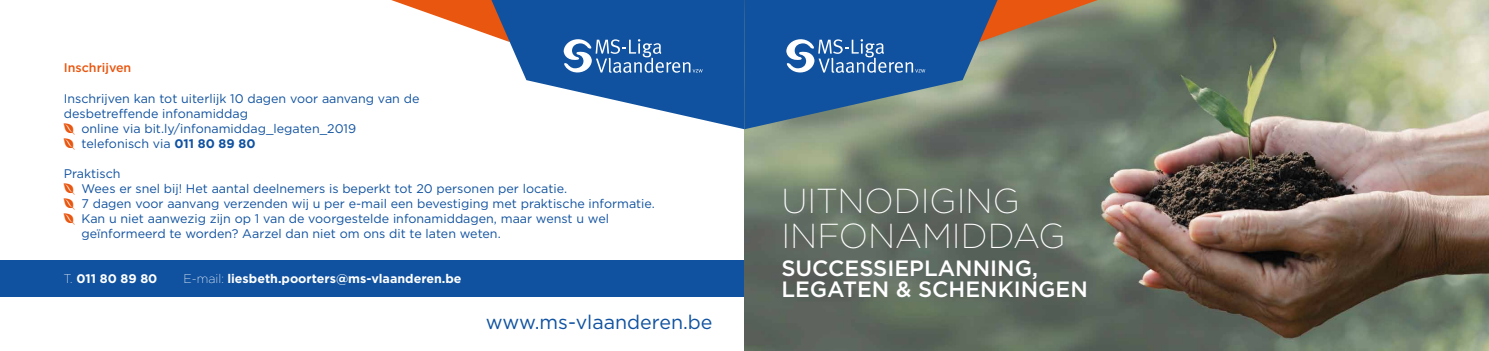
<style>
.page{position:relative;width:1489px;height:351px;background:#fff}
.page>*{position:absolute;margin:0;border:0;box-sizing:border-box;transform-origin:0 0}
.t1{font:200 34.62px/35px "Gotham";color:#fff}
.t2{font:500 22.12px/21.2px "Gotham";color:#fff}
.t3{font:19.62px "Gotham";color:#1052a0}
.t4{font:12.5px/15px "Gotham";color:#1052a0}
.t5{font:700 12.5px "Gotham";color:#fff}
.t6{font:500 12.5px "Gotham";color:#e9560f}
.s1{font-weight:700}
.s2{font-weight:200}
</style>
<div class="page">
<div style="left:0;top:260px;width:745px;height:36px;background:#1052a0"></div>
<img style="left:744px;top:0;width:744px;height:351px">
<svg style="left:997px;top:0;width:100px;height:42px"></svg>
<svg style="left:744px;top:0;width:253px;height:129px;fill:#1052a0"></svg>
<svg style="left:786px;top:39px;width:139px;height:34px"></svg>
<svg style="left:391px;top:0;width:100px;height:36px"></svg>
<svg style="left:491px;top:0;width:253px;height:129px;fill:#1052a0"></svg>
<svg style="left:563px;top:39px;width:139px;height:34px"></svg>
<p class="t6" style="left:64px;top:61px;width:69px">Inschrijven</p>
<p class="t4" style="left:64px;top:90px;width:357px">Inschrijven kan tot uiterlijk 10 dagen voor aanvang van de</p>
<p class="t4" style="left:64px;top:105px;width:186px">desbetreffende infonamiddag</p>
<p class="t4" style="left:81px;top:120px;width:276px">online via bit.ly/infonamiddag_legaten_2019</p>
<p class="t4" style="left:81px;top:135px;width:175px">telefonisch via <span class="s1">011 80 89 80</span></p>
<p class="t4" style="left:81px;top:165px;width:575px;text-indent:-18px">Praktisch<br>Wees er snel bij! Het aantal deelnemers is beperkt tot 20 personen per locatie.<br>7 dagen voor aanvang verzenden wij u per e-mail een bevestiging met praktische informatie.<br>Kan u niet aanwezig zijn op 1 van de voorgestelde infonamiddagen, maar wenst u wel geïnformeerd te worden? Aarzel dan niet om ons dit te laten weten.</p>
<p class="t5" style="left:64px;top:271px;width:95px"><span class="s2">T.</span> 011 80 89 80</p>
<p class="t5" style="left:183px;top:271px;width:279px"><span class="s2">E-mail:</span> liesbeth.poorters@ms-vlaanderen.be</p>
<h3 class="t3" style="left:486px;top:311px;width:228px">www.ms-vlaanderen.be</h3>
<h1 class="t1" style="left:781px;top:182px;width:286px">UITNODIGING<br>INFONAMIDDAG</h1>
<h2 class="t2" style="left:781px;top:257px;width:308px">SUCCESSIEPLANNING,<br>LEGATEN &amp; SCHENKINGEN</h2>
</div>
